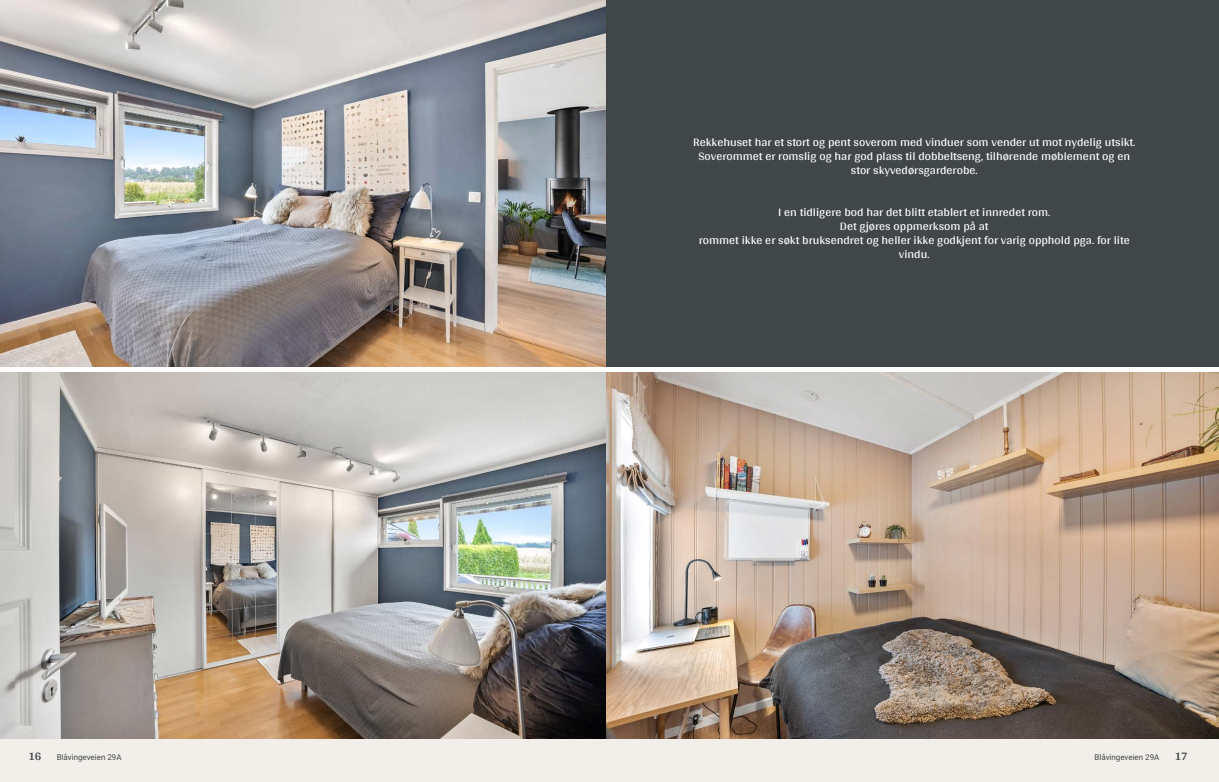
<style>
.page{position:relative;width:1219px;height:782px;background:#fff}
.page>*{position:absolute;margin:0;border:0;box-sizing:border-box;transform-origin:0 0}
.t1{font:12px/14px "Arya";color:#fff;text-align:center}
.t2{font:700 12px "Arya";color:#414749}
.t3{font:8px "Roboto Vitec";color:#414749}
</style>
<div class="page">
<img style="left:0;top:0;width:607px;height:367px">
<img style="left:0;top:372px;width:607px;height:367px">
<div style="left:0;top:739px;width:612px;height:42px;background:#f2eeea"></div>
<div style="left:607px;top:0;width:612px;height:367px;background:#414749"></div>
<img style="left:607px;top:372px;width:612px;height:367px">
<div style="left:607px;top:739px;width:612px;height:42px;background:#f2eeea"></div>
<p class="t1" style="left:693px;top:135px;width:444px">Rekkehuset har et stort og pent soverom med vinduer som vender ut mot nydelig utsikt.<br>Soverommet er romslig og har god plass til dobbeltseng, tilhørende møblement og en stor skyvedørsgarderobe.</p>
<p class="t1" style="left:699px;top:205px;width:432px">I en tidligere bod har det blitt etablert et innredet rom.<br>Det gjøres oppmerksom på at<br>rommet ikke er søkt bruksendret og heller ikke godkjent for varig opphold pga. for lite vindu.</p>
<p class="t2" style="left:28px;top:749px;width:15px">16</p>
<p class="t3" style="left:57px;top:751px;width:66px">Blåvingeveien 29A</p>
<p class="t3" style="left:1094px;top:751px;width:66px">Blåvingeveien 29A</p>
<p class="t2" style="left:1175px;top:749px;width:15px">17</p>
</div>
